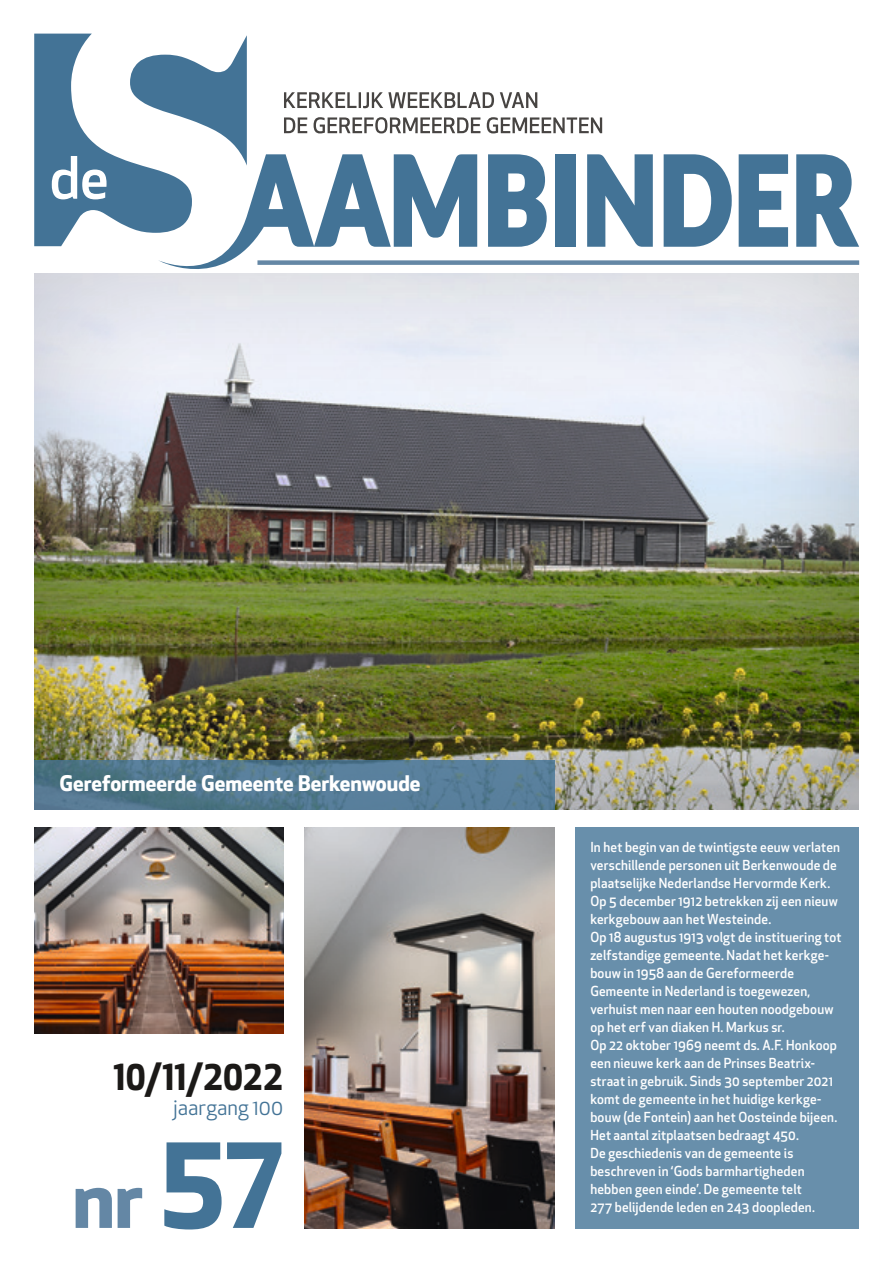
<style>
.page{position:relative;width:893px;height:1263px;background:#fff}
.page>*{position:absolute;margin:0;border:0;box-sizing:border-box;transform-origin:0 0}
.t1{font:700 78px "Apex New";color:#6487a5}
.t2{font:700 34.5px "Apex New";letter-spacing:-.015em;color:#1b1917}
.t3{font:700 21px "Apex New";letter-spacing:-.005em;color:#fff}
.t4{font:21px "Apex New";color:#437396}
.t5{font:500 13.5px/18px "Apex New";letter-spacing:.015em;color:#fff}
.s1{font-size:114px;color:#437396}
</style>
<div class="page">
<svg style="left:34px;top:34px;width:213px;height:212px;fill:#437396"></svg>
<div style="left:257px;top:260px;width:602px;height:5px;background:#6487a5"></div>
<svg style="left:52px;top:156px;width:55px;height:43px"></svg>
<svg style="left:156px;top:154px;width:321px;height:115px"></svg>
<svg style="left:664px;top:154px;width:68px;height:93px"></svg>
<svg style="left:739px;top:154px;width:49px;height:93px"></svg>
<svg style="left:796px;top:154px;width:63px;height:93px"></svg>
<div style="left:555px;top:154px;width:21px;height:93px;background:#437396"></div>
<svg style="left:488px;top:154px;width:59px;height:93px"></svg>
<svg style="left:587px;top:154px;width:66px;height:93px"></svg>
<svg style="left:284px;top:117px;width:318px;height:16px"></svg>
<svg style="left:284px;top:92px;width:253px;height:16px"></svg>
<img style="left:305px;top:827px;width:249px;height:402px">
<img style="left:34px;top:827px;width:250px;height:207px">
<div style="left:32px;top:270px;width:828px;height:540px;background:#1b1917;opacity:.2"></div>
<div style="left:575px;top:827px;width:284px;height:402px;background:#688fab"></div>
<svg style="left:34px;top:760px;width:520px;height:49px;background:#527990"></svg>
<h3 class="t3" style="left:60px;top:768px;width:362px">Gereformeerde Gemeente Berkenwoude</h3>
<h2 class="t2" style="left:114px;top:1052px;width:171px">10/11/2022</h2>
<h3 class="t4" style="left:173px;top:1094px;width:111px">jaargang 100</h3>
<h1 class="t1" style="left:72px;top:1143px;width:213px">nr <span class="s1">57</span></h1>
<p class="t5" style="left:590px;top:838px;width:253px">In het begin van de twintigste eeuw verlaten verschillende personen uit Berkenwoude de plaatselijke Nederlandse Hervormde Kerk.<br>Op 5 december 1912 betrekken zij een nieuw kerkgebouw aan het Westeinde.<br>Op 18 augustus 1913 volgt de instituering tot zelfstandige gemeente. Nadat het kerkge&shy;bouw in 1958 aan de Gereformeerde Gemeente in Nederland is toegewezen, verhuist men naar een houten noodgebouw op het erf van diaken H. Markus sr.<br>Op 22 oktober 1969 neemt ds. A.F. Honkoop een nieuwe kerk aan de Prinses Beatrix&shy;straat in gebruik. Sinds 30 september 2021 komt de gemeente in het huidige kerkge&shy;bouw (de Fontein) aan het Oosteinde bijeen.<br>Het aantal zitplaatsen bedraagt 450.<br>De geschiedenis van de gemeente is beschreven in ‘Gods barmhartigheden hebben geen einde’. De gemeente telt<br>277 belijdende leden en 243 doopleden.</p>
</div>
